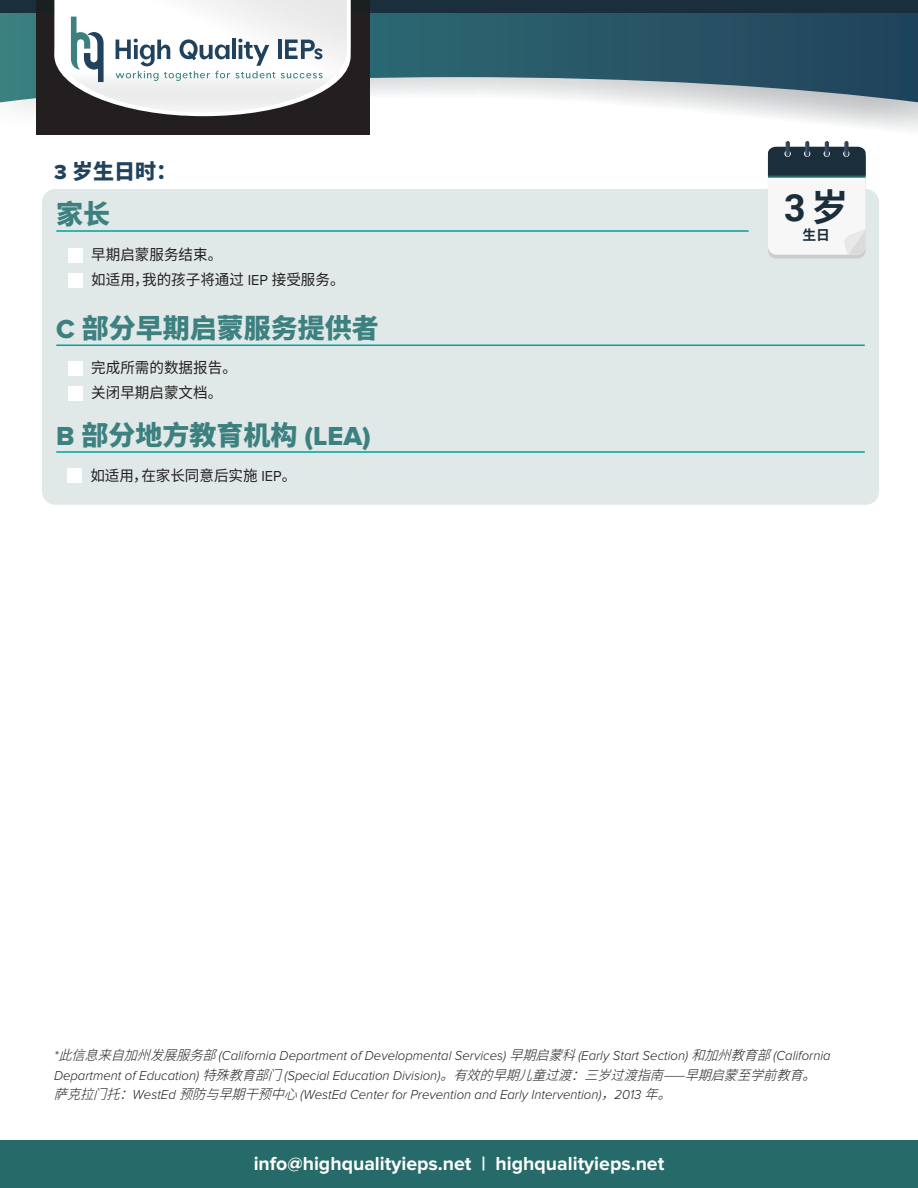
<style>
.page{position:relative;width:918px;height:1188px;background:#fff}
.page>*{position:absolute;margin:0;border:0;box-sizing:border-box;transform-origin:0 0}
.t1{font:700 37.5px "Roboto";color:#1a2e3b}
.t2{font:900 27px "Noto Sans SC";color:#3d8080}
.t3{font:900 21px "Noto Sans SC";color:#21425c}
.t4{font:700 19.5px "Proxima Nova";color:#fff}
.t5{font:15px/25.5px "Noto Sans SC";color:#231f20}
.t6{font:700 13.8px "Noto Sans SC";color:#1a2e3b}
.t7{font:italic 300 13.5px/19.5px "Proxima Nova";color:#231f20}
.s1{font-family:"Proxima Nova Extrabld";font-weight:400}
.s2{font-family:"Proxima Nova"}
.s3{font-family:"Noto Sans SC"}
</style>
<div class="page">
<svg style="left:0;top:12px;width:918px;height:91px;background:#4d727f"></svg>
<div style="left:0;top:0;width:918px;height:12px;background:#1a2e3b"></div>
<div style="left:36px;top:0;width:334px;height:135px;background:#231f20"></div>
<svg style="left:54px;top:0;width:297px;height:116px;background:#ccd0d2"></svg>
<div style="left:0;top:1141px;width:918px;height:47px;background:#266b6a"></div>
<div style="left:42px;top:189px;width:837px;height:316px;background:#e0e8e8;border-radius:14px"></div>
<hr style="left:56px;top:230px;width:693px;height:2px;background:#00a19e">
<hr style="left:56px;top:345px;width:809px;height:1px;background:#00a19e">
<hr style="left:56px;top:451px;width:809px;height:2px;background:#00a19e">
<div style="left:68px;top:248px;width:15px;height:14px;background:#fff"></div>
<div style="left:68px;top:273px;width:15px;height:15px;background:#fff"></div>
<div style="left:68px;top:361px;width:15px;height:15px;background:#fff"></div>
<div style="left:68px;top:386px;width:15px;height:15px;background:#fff"></div>
<div style="left:67px;top:468px;width:15px;height:14px;background:#fff"></div>
<div style="left:768px;top:151px;width:98px;height:108px;background:#ccc;border-radius:8px"></div>
<div style="left:768px;top:147px;width:98px;height:108px;background:#f7f7f7;border-radius:8px"></div>
<svg style="left:843px;top:229px;width:23px;height:26px"></svg>
<svg style="left:768px;top:141px;width:98px;height:37px;background:#40545e"></svg>
<h3 class="t3" style="left:54px;top:159px;width:125px"><span class="s1">3</span> 岁生日时：</h3>
<h2 class="t2" style="left:56px;top:199px;width:55px">家长</h2>
<p class="t5" style="left:91px;top:242px;width:255px">早期启蒙服务结束。<br>如适用，我的孩子将通过 <span class="s2">IEP</span> 接受服务。</p>
<h2 class="t2" style="left:56px;top:313px;width:324px"><span class="s1">C</span> 部分早期启蒙服务提供者</h2>
<p class="t5" style="left:91px;top:355px;width:147px">完成所需的数据报告。关闭早期启蒙文档。</p>
<h2 class="t2" style="left:56px;top:420px;width:316px"><span class="s1">B</span> 部分地方教育机构 <span class="s1">(LEA)</span></h2>
<p class="t5" style="left:90px;top:463px;width:208px">如适用，在家长同意后实施 <span class="s2">IEP</span>。</p>
<h1 class="t1" style="left:784px;top:182px;width:66px">3<span class="s3">岁</span></h1>
<p class="t6" style="left:802px;top:227px;width:29px">生日</p>
<p class="t7" style="left:54px;top:1047px;width:778px">*<span class="s3">此信息来自加州发展服务部</span>(California Department of Developmental Services) <span class="s3">早期启蒙科</span>(Early Start Section) <span class="s3">和加州教育部</span>(California<br>Department of Education) <span class="s3">特殊教育部门</span>(Special Education Division)<span class="s3">。有效的早期儿童过渡：三岁过渡指南——早期启蒙至学前教育。萨克拉门托：</span>WestEd <span class="s3">预防与早期干预中心</span>(WestEd Center for Prevention and Early Intervention)<span class="s3">，</span>2013 <span class="s3">年。</span></p>
<h3 class="t4" style="left:254px;top:1152px;width:412px">info@highqualityieps.net | highqualityieps.net</h3>
</div>
